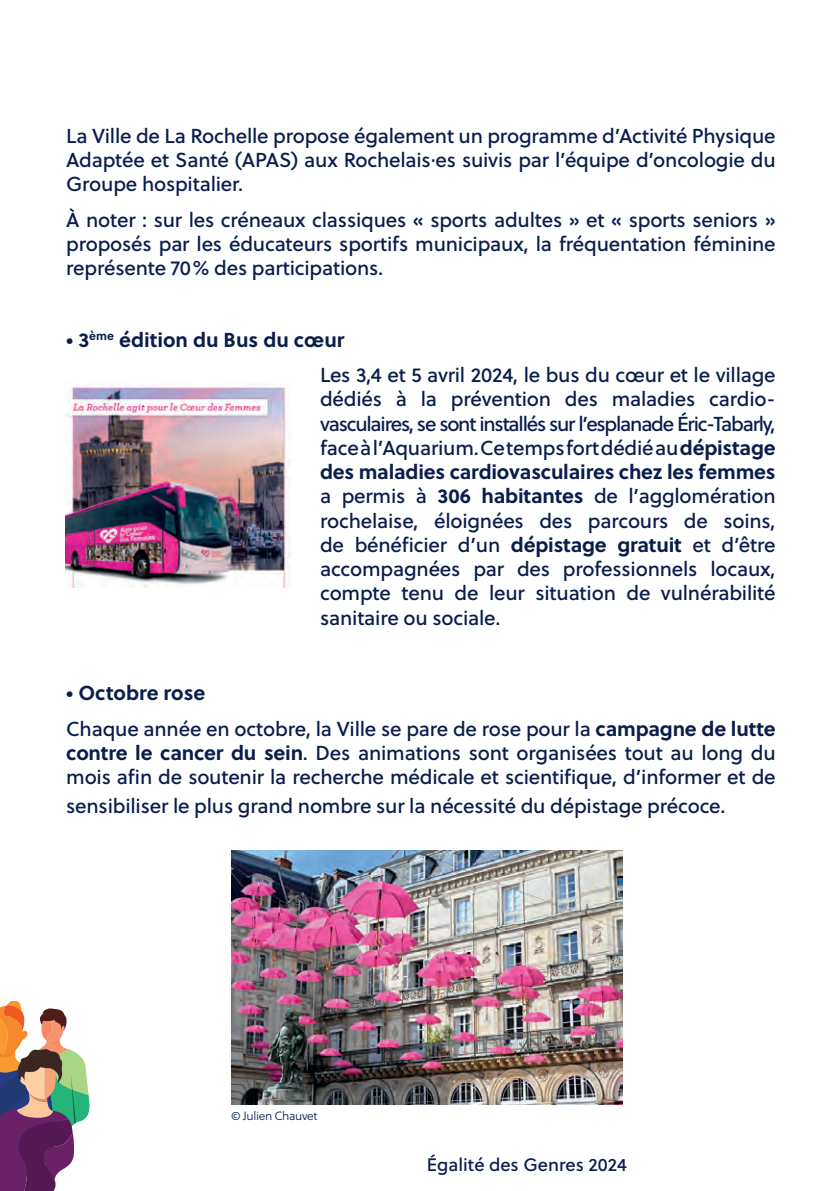
<style>
.page{position:relative;width:840px;height:1191px;background:#fff}
.page>*{position:absolute;margin:0;border:0;box-sizing:border-box;transform-origin:0 0}
.t1{font:20.2px/24.2px "Soleil Bk";letter-spacing:-.01em;color:#0a1e4c;text-align:justify}
.t2{font:700 20.2px "Soleil";color:#0a1e4c}
.t3{font:18px "Soleil Bk";color:#0a1e4c}
.t4{font:12px "Soleil Lt";letter-spacing:-.03em;color:#0a1e4c}
.s1{font-family:"Soleil";font-weight:700}
</style>
<div class="page">
<svg style="left:0;top:1001px;width:90px;height:190px"></svg>
<img style="left:65px;top:383px;width:226px;height:204px">
<img style="left:231px;top:850px;width:391px;height:254px">
<p class="t1" style="left:66px;top:123px;width:710px">La Ville de La Rochelle propose également un programme d’Activité Physique Adaptée et Santé (APAS) aux Rochelais·es suivis par l’équipe d’oncologie du Groupe hospitalier.</p>
<p class="t1" style="left:66px;top:207px;width:710px">À noter : sur les créneaux classiques « sports adultes » et « sports seniors » proposés par les éducateurs sportifs municipaux, la fréquentation féminine représente 70% des participations.</p>
<p class="t2" style="left:66px;top:324px;width:279px">• 3<sup>ème</sup> édition du Bus du cœur</p>
<p class="t1" style="left:320px;top:362px;width:457px">Les 3,4 et 5 avril 2024, le bus du cœur et le village dédiés à la prévention des maladies cardio&shy;vasculaires, se sont installés sur l’esplanade Éric-Tabarly, face à l’Aquarium. Ce temps fort dédié au <span class="s1">dépistage des maladies cardiovasculaires chez les femmes </span>a permis à <span class="s1">306 habitantes</span> de l’agglomération rochelaise, éloignées des parcours de soins, de bénéficier d’un <span class="s1">dépistage gratuit</span> et d’être accompagnées par des professionnels locaux, compte tenu de leur situation de vulnérabilité sanitaire ou sociale.</p>
<p class="t2" style="left:66px;top:677px;width:140px">• Octobre rose</p>
<p class="t1" style="left:66px;top:716px;width:710px">Chaque année en octobre, la Ville se pare de rose pour la <span class="s1">campagne de lutte contre le cancer du sein</span>. Des animations sont organisées tout au long du mois afin de soutenir la recherche médicale et scientifique, d’informer et de</p>
<p class="t1" style="left:66px;top:793px;width:660px">sensibiliser le plus grand nombre sur la nécessité du dépistage précoce.</p>
<p class="t4" style="left:231px;top:1107px;width:88px">© Julien Chauvet</p>
<p class="t3" style="left:426px;top:1151px;width:201px">Égalité des Genres 2024</p>
</div>
